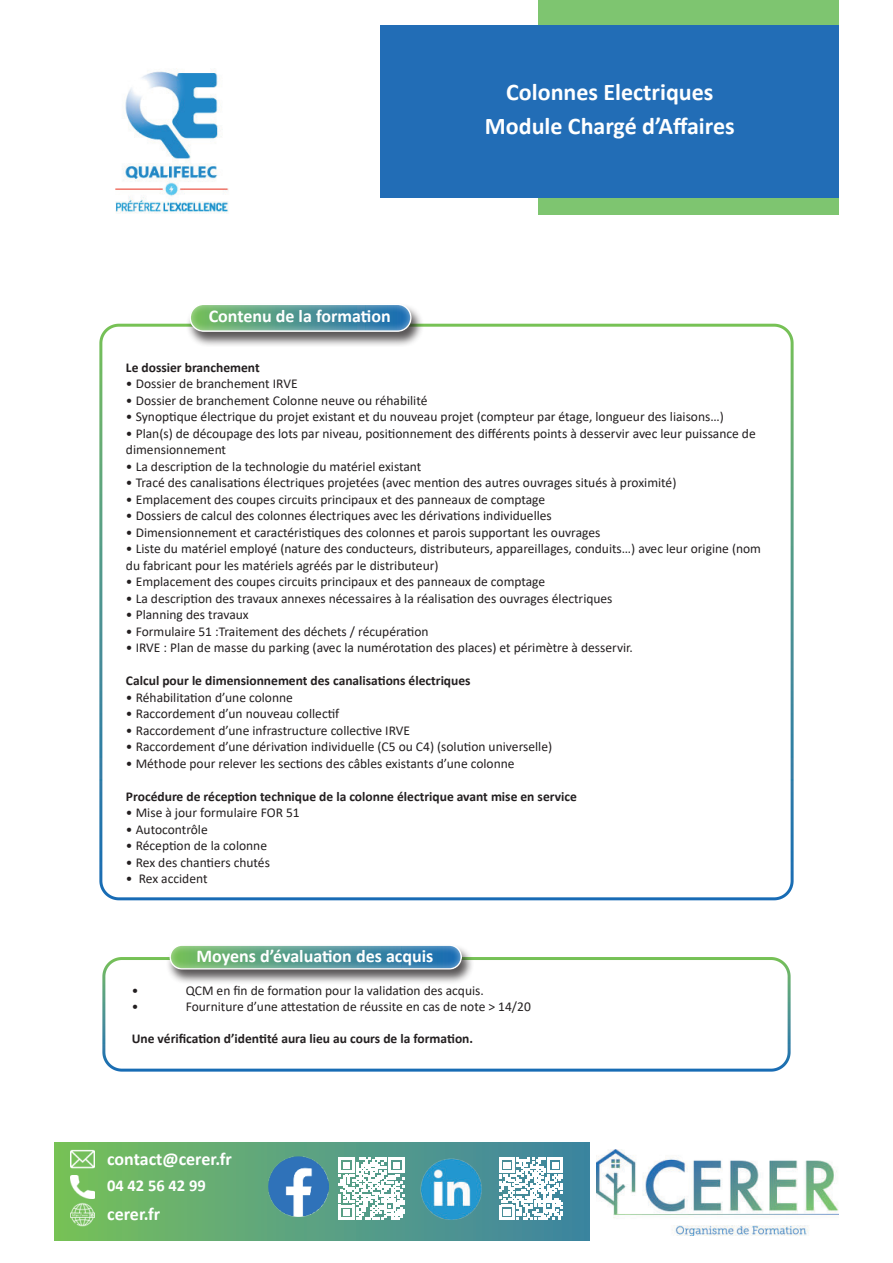
<style>
.page{position:relative;width:893px;height:1263px;background:#fff}
.page>*{position:absolute;margin:0;border:0;box-sizing:border-box;transform-origin:0 0}
.t1{font:700 24px/34.5px "Calibri";color:#fff;text-align:center}
.t2{font:700 18px "Calibri";color:#fff}
.t3{font:700 16.5px "Calibri";color:#fff}
.t4{font:13.5px/16.5px "Calibri";color:#231f20}
.t5{font:700 13.5px "Calibri";color:#231f20}
</style>
<div class="page">
<div style="left:99px;top:324px;width:695px;height:576px;border:3px solid #fff;border-radius:18px"></div>
<div style="left:186px;top:302px;width:238px;height:45px;background:#231f20;opacity:.75"></div>
<svg style="left:187px;top:302px;width:227px;height:33px;background:#73a5a0"></svg>
<svg style="left:54px;top:1142px;width:536px;height:99px;background:#5ea67a"></svg>
<img style="left:596px;top:1149px;width:243px;height:86px">
<img style="left:71px;top:1147px;width:23px;height:24px">
<img style="left:71px;top:1175px;width:23px;height:23px">
<img style="left:71px;top:1203px;width:23px;height:23px">
<img style="left:414px;top:1151px;width:78px;height:77px">
<svg style="left:338px;top:1158px;width:67px;height:62px"></svg>
<svg style="left:499px;top:1157px;width:64px;height:63px"></svg>
<img style="left:268px;top:1157px;width:60px;height:60px">
<div style="left:539px;top:0;width:300px;height:215px;background:#7ec570"></div>
<div style="left:381px;top:25px;width:458px;height:173px;background:#226db6"></div>
<img style="left:115px;top:71px;width:114px;height:143px">
<div style="left:102px;top:957px;width:689px;height:114px;border:3px solid #fff;border-radius:18px"></div>
<div style="left:166px;top:943px;width:308px;height:42px;background:#231f20;opacity:.75"></div>
<svg style="left:167px;top:943px;width:296px;height:29px;background:#73a6a1"></svg>
<h2 class="t2" style="left:209px;top:303px;width:184px">Contenu de la formation</h2>
<h1 class="t1" style="left:485px;top:74px;width:251px">Colonnes Electriques<br>Module Chargé d’Affaires</h1>
<p class="t5" style="left:126px;top:358px;width:135px">Le dossier branchement</p>
<p class="t4" style="left:126px;top:375px;width:173px">• Dossier de branchement IRVE</p>
<p class="t4" style="left:126px;top:392px;width:303px">• Dossier de branchement Colonne neuve ou réhabilité</p>
<p class="t4" style="left:126px;top:408px;width:599px">• Synoptique électrique du projet existant et du nouveau projet (compteur par étage, longueur des liaisons…)</p>
<p class="t4" style="left:126px;top:425px;width:631px">• Plan(s) de découpage des lots par niveau, positionnement des différents points à desservir avec leur puissance de dimensionnement</p>
<p class="t4" style="left:126px;top:458px;width:297px">• La description de la technologie du matériel existant</p>
<p class="t4" style="left:126px;top:474px;width:552px">• Tracé des canalisations électriques projetées (avec mention des autres ouvrages situés à proximité)</p>
<p class="t4" style="left:126px;top:491px;width:421px">• Emplacement des coupes circuits principaux et des panneaux de comptage</p>
<p class="t4" style="left:126px;top:507px;width:427px">• Dossiers de calcul des colonnes électriques avec les dérivations individuelles</p>
<p class="t4" style="left:126px;top:524px;width:476px">• Dimensionnement et caractéristiques des colonnes et parois supportant les ouvrages</p>
<p class="t4" style="left:126px;top:540px;width:637px">• Liste du matériel employé (nature des conducteurs, distributeurs, appareillages, conduits…) avec leur origine (nom du fabricant pour les matériels agréés par le distributeur)</p>
<p class="t4" style="left:126px;top:573px;width:421px">• Emplacement des coupes circuits principaux et des panneaux de comptage</p>
<p class="t4" style="left:126px;top:590px;width:488px">• La description des travaux annexes nécessaires à la réalisation des ouvrages électriques</p>
<p class="t4" style="left:126px;top:606px;width:124px">• Planning des travaux</p>
<p class="t4" style="left:126px;top:623px;width:304px">• Formulaire 51 :Traitement des déchets / récupération</p>
<p class="t4" style="left:126px;top:639px;width:508px">• IRVE : Plan de masse du parking (avec la numérotation des places) et périmètre à desservir.</p>
<p class="t5" style="left:126px;top:671px;width:346px">Calcul pour le dimensionnement des canalisations électriques</p>
<p class="t4" style="left:126px;top:689px;width:168px">• Réhabilitation d’une colonne</p>
<p class="t4" style="left:126px;top:705px;width:215px">• Raccordement d’un nouveau collectif</p>
<p class="t4" style="left:126px;top:722px;width:286px">• Raccordement d’une infrastructure collective IRVE</p>
<p class="t4" style="left:126px;top:738px;width:428px">• Raccordement d’une dérivation individuelle (C5 ou C4) (solution universelle)</p>
<p class="t4" style="left:126px;top:755px;width:390px">• Méthode pour relever les sections des câbles existants d’une colonne</p>
<p class="t5" style="left:126px;top:787px;width:452px">Procédure de réception technique de la colonne électrique avant mise en service</p>
<p class="t4" style="left:126px;top:804px;width:175px">• Mise à jour formulaire FOR 51</p>
<p class="t4" style="left:126px;top:821px;width:83px">• Autocontrôle</p>
<p class="t4" style="left:126px;top:837px;width:143px">• Réception de la colonne</p>
<p class="t4" style="left:126px;top:854px;width:145px">• Rex des chantiers chutés</p>
<p class="t4" style="left:126px;top:870px;width:83px">• Rex accident</p>
<h2 class="t2" style="left:196px;top:944px;width:238px">Moyens d’évaluation des acquis</h2>
<p class="t4" style="left:132px;top:982px;width:8px">•</p>
<p class="t4" style="left:186px;top:982px;width:300px">QCM en fin de formation pour la validation des acquis.</p>
<p class="t4" style="left:132px;top:998px;width:8px">•</p>
<p class="t4" style="left:186px;top:998px;width:347px">Fourniture d’une attestation de réussite en cas de note &gt; 14/20</p>
<p class="t5" style="left:132px;top:1029px;width:343px">Une vérification d’identité aura lieu au cours de la formation.</p>
<h2 class="t2" style="left:107px;top:1146px;width:126px">contact@cerer.fr</h2>
<p class="t3" style="left:107px;top:1174px;width:100px">04 42 56 42 99</p>
<h2 class="t2" style="left:107px;top:1201px;width:55px">cerer.fr</h2>
</div>
